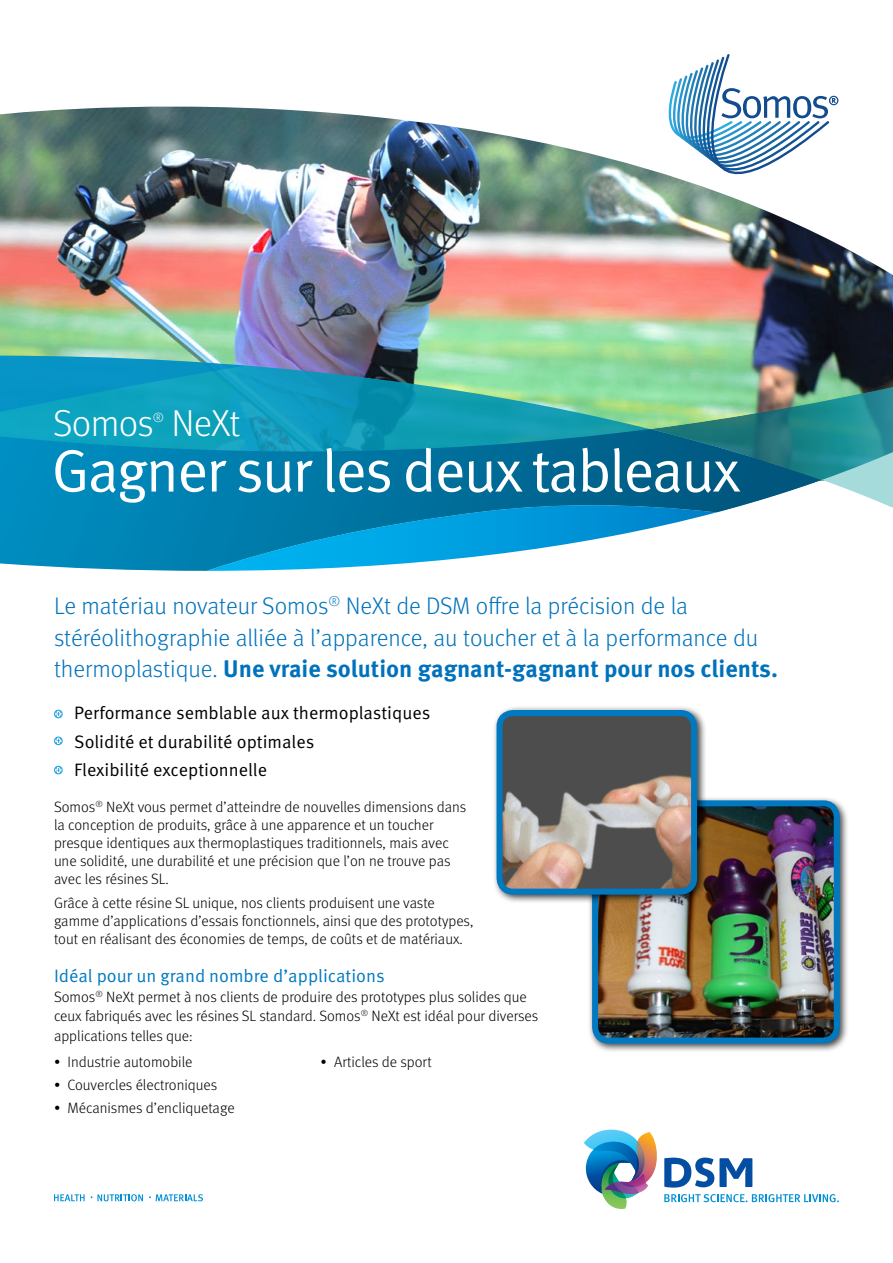
<style>
.page{position:relative;width:893px;height:1263px;background:#fff}
.page>*{position:absolute;margin:0;border:0;box-sizing:border-box;transform-origin:0 0}
.t1{font:60px "Meta Pro Norm";letter-spacing:-.035em;color:#fff}
.t2{font:300 37.5px "Meta Pro";letter-spacing:-.02em;color:#fff}
.t3{font:300 24px/31.5px "Meta Pro";color:#0072bc}
.t4{font:18px/28.3px "Meta Pro Norm";color:#000}
.t5{font:18px "Meta Pro Norm";color:#0079c1}
.t6{font:300 15px/18px "Meta Pro";color:#000}
.t7{font:300 13.2px "Meta Pro";color:#fff}
.s1{font-weight:700}
</style>
<div class="page">
<img style="left:0;top:283px;width:893px;height:73px">
<svg style="left:0;top:356px;width:893px;height:215px;background:#349cb4"></svg>
<svg style="left:584px;top:1130px;width:255px;height:79px"></svg>
<svg style="left:54px;top:1194px;width:31px;height:7px"></svg>
<svg style="left:91px;top:1194px;width:52px;height:7px"></svg>
<svg style="left:149px;top:1194px;width:54px;height:7px"></svg>
<svg style="left:54px;top:710px;width:9px;height:8px"></svg>
<svg style="left:54px;top:736px;width:9px;height:9px"></svg>
<svg style="left:54px;top:766px;width:9px;height:8px"></svg>
<div style="left:588px;top:796px;width:261px;height:257px;background:#000;opacity:.75"></div>
<img style="left:595px;top:803px;width:242px;height:237px">
<div style="left:592px;top:800px;width:248px;height:243px;border:6px solid #0079c1;border-radius:14px"></div>
<div style="left:492px;top:705px;width:214px;height:199px;background:#000;opacity:.75"></div>
<img style="left:500px;top:713px;width:194px;height:179px">
<div style="left:497px;top:710px;width:200px;height:185px;border:6px solid #0079c1;border-radius:14px"></div>
<img style="left:0;top:99px;width:893px;height:184px">
<svg style="left:669px;top:54px;width:169px;height:120px"></svg>
<h2 class="t2" style="left:53px;top:396px;width:102px">Somos</h2>
<p class="t7" style="left:153px;top:408px;width:13px">®</p>
<h2 class="t2" style="left:172px;top:396px;width:70px">NeXt</h2>
<h1 class="t1" style="left:51px;top:425px;width:691px">Gagner sur les deux tableaux</h1>
<h3 class="t3" style="left:54px;top:589px;width:725px">Le matériau novateur Somos<sup>®</sup> NeXt de DSM offre la précision de la stéréolithographie alliée à l’apparence, au toucher et à la performance du thermoplastique. <span class="s1">Une vraie solution gagnant-gagnant pour nos clients.</span></h3>
<p class="t4" style="left:74px;top:698px;width:358px">Performance semblable aux thermoplastiques<br>Solidité et durabilité optimales<br>Flexibilité exceptionnelle</p>
<p class="t6" style="left:54px;top:797px;width:414px">Somos<sup>®</sup> NeXt vous permet d’atteindre de nouvelles dimensions dans la conception de produits, grâce à une apparence et un toucher presque identiques aux thermoplastiques traditionnels, mais avec une solidité, une durabilité et une précision que l’on ne trouve pas avec les résines SL.</p>
<p class="t6" style="left:54px;top:893px;width:421px">Grâce à cette résine SL unique, nos clients produisent une vaste gamme d’applications d’essais fonctionnels, ainsi que des prototypes, tout en réalisant des économies de temps, de coûts et de matériaux.</p>
<p class="t5" style="left:54px;top:962px;width:332px">Idéal pour un grand nombre d’applications</p>
<p class="t6" style="left:54px;top:986px;width:486px;line-height:19.5px">Somos<sup>®</sup> NeXt permet à nos clients de produire des prototypes plus solides que ceux fabriqués avec les résines SL standard. Somos<sup>®</sup> NeXt est idéal pour diverses applications telles que:</p>
<p class="t6" style="left:54px;top:1052px;width:140px">• Industrie automobile</p>
<p class="t6" style="left:54px;top:1075px;width:165px">• Couvercles électroniques</p>
<p class="t6" style="left:54px;top:1098px;width:182px">• Mécanismes d’encliquetage</p>
<p class="t6" style="left:321px;top:1052px;width:113px">• Articles de sport</p>
</div>
